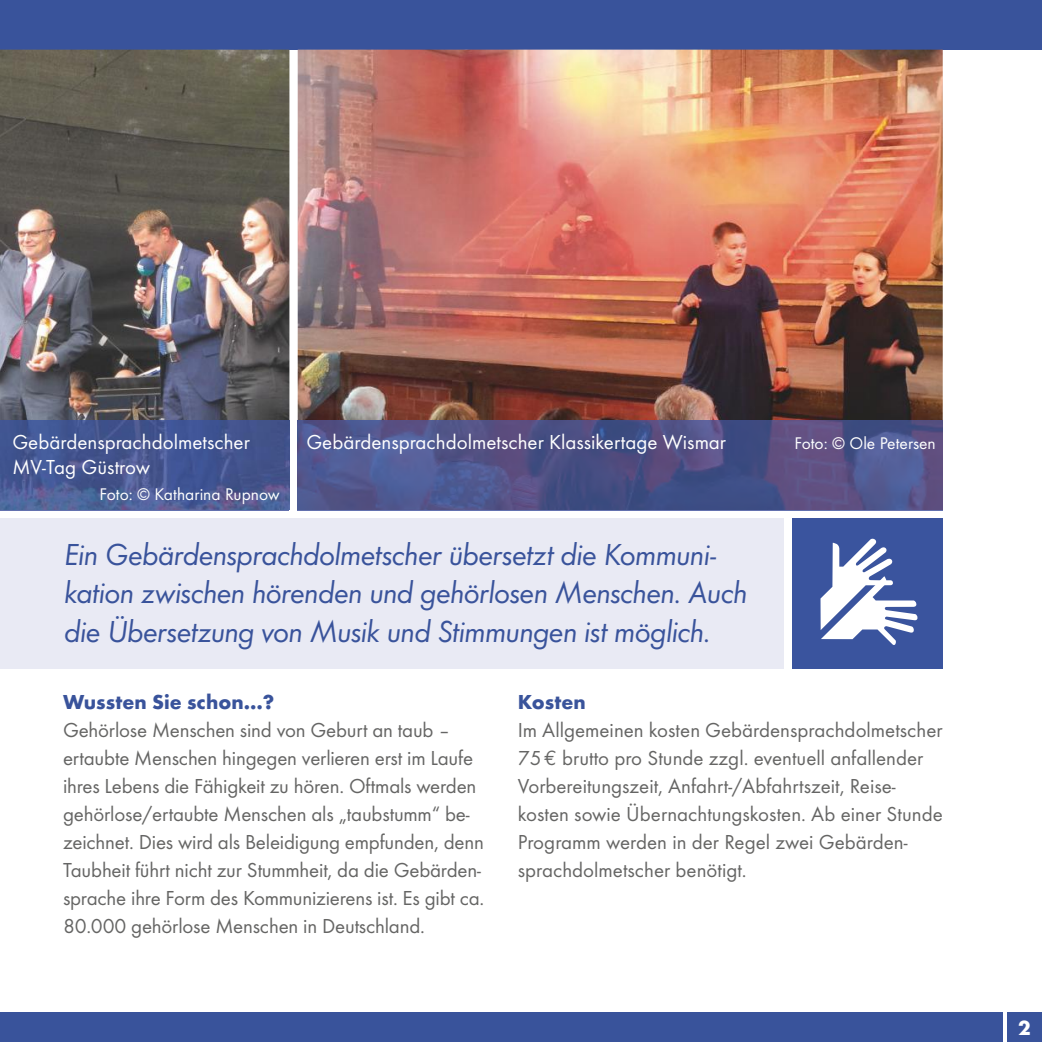
<style>
.page{position:relative;width:1042px;height:1042px;background:#fff}
.page>*{position:absolute;margin:0;border:0;box-sizing:border-box;transform-origin:0 0}
.t1{font:italic 31.5px/38.5px "Futura T";letter-spacing:-.025em;color:#39539b}
.t2{font:21px/28px "Futura T";letter-spacing:-.01em;color:#656564}
.t3{font:21px/25.2px "Futura T";color:#fff}
.t4{font:700 21px "Futura T";color:#39539b}
.t5{font:700 21px "Futura T";color:#fff}
.t6{font:17.5px "Futura T";color:#fff}
.s1{font-family:"Euro Mono"}
</style>
<div class="page">
<div style="left:0;top:1012px;width:1002px;height:30px;background:#39539b"></div>
<div style="left:0;top:0;width:1042px;height:50px;background:#39539b"></div>
<div style="left:1007px;top:1012px;width:35px;height:30px;background:#39539b"></div>
<div style="left:0;top:518px;width:784px;height:150px;background:#e9eaf4"></div>
<div style="left:792px;top:518px;width:150px;height:150px;background:#3a549e"></div>
<svg style="left:820px;top:538px;width:98px;height:107px"></svg>
<img style="left:298px;top:50px;width:645px;height:370px">
<img style="left:0;top:50px;width:289px;height:460px">
<hr style="left:1px;top:510px;width:288px;height:1px;background:#6371ae">
<img style="left:1px;top:420px;width:288px;height:90px">
<hr style="left:298px;top:510px;width:645px;height:1px;background:#6371ae">
<img style="left:298px;top:420px;width:645px;height:90px">
<p class="t3" style="left:12px;top:429px;width:239px">Gebärdensprachdolmetscher<br>MV-Tag Güstrow</p>
<p class="t6" style="left:99px;top:484px;width:182px">Foto: © Katharina Rupnow</p>
<p class="t3" style="left:306px;top:429px;width:421px">Gebärdensprachdolmetscher Klassikertage Wismar</p>
<p class="t6" style="left:794px;top:433px;width:143px">Foto: © Ole Petersen</p>
<h1 class="t1" style="left:64px;top:535px;width:685px">Ein Gebärdensprachdolmetscher übersetzt die Kommuni&shy;kation zwischen hörenden und gehörlosen Menschen. Auch die Übersetzung von Musik und Stimmungen ist möglich.</h1>
<p class="t4" style="left:63px;top:689px;width:213px">Wussten Sie schon…?</p>
<p class="t2" style="left:63px;top:715px;width:423px">Gehörlose Menschen sind von Geburt an taub – ertaubte Menschen hingegen verlieren erst im Laufe ihres Lebens die Fähigkeit zu hören. Oftmals werden gehörlose/ertaubte Menschen als „taubstumm“ be&shy;zeichnet. Dies wird als Beleidigung empfunden, denn Taubheit führt nicht zur Stummheit, da die Gebärden&shy;sprache ihre Form des Kommunizierens ist. Es gibt ca.<br>80.000 gehörlose Menschen in Deutschland.</p>
<p class="t4" style="left:518px;top:689px;width:70px">Kosten</p>
<p class="t2" style="left:518px;top:715px;width:426px">Im Allgemeinen kosten Gebärdensprachdolmetscher 75 <span class="s1">€</span> brutto pro Stunde zzgl. eventuell anfallender Vorbereitungszeit, Anfahrt-/Abfahrtszeit, Reise&shy;kosten sowie Übernachtungskosten. Ab einer Stunde Programm werden in der Regel zwei Gebärden&shy;sprachdolmetscher benötigt.</p>
<p class="t5" style="left:1018px;top:1015px;width:14px">2</p>
</div>
